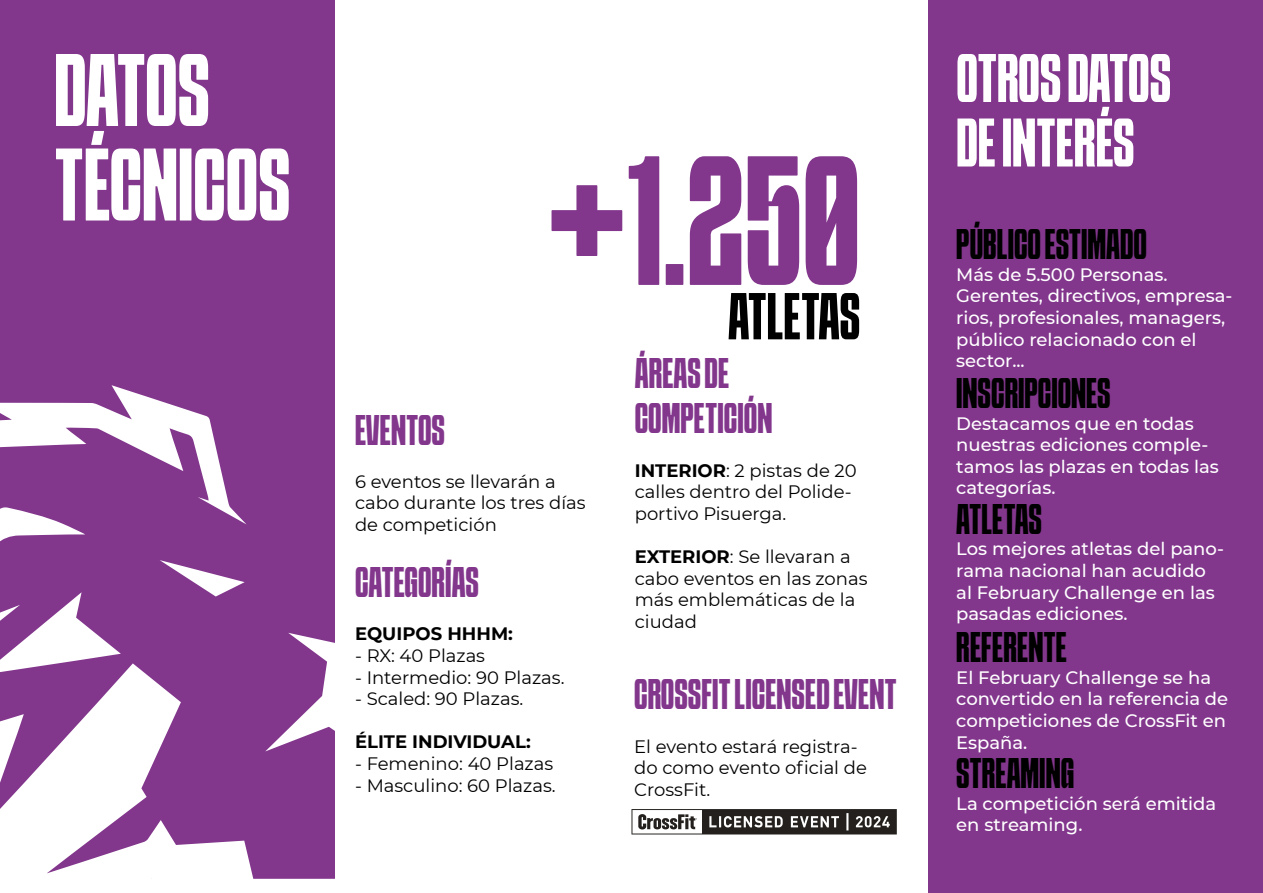
<style>
.page{position:relative;width:1263px;height:893px;background:#fff}
.page>*{position:absolute;margin:0;border:0;box-sizing:border-box;transform-origin:0 0}
.t1{font:condensed 160.8px "SCHABO";color:#82368c}
.t2{font:condensed 90px/94.5px "SCHABO";color:#fff}
.t3{font:condensed 60px/64.5px "SCHABO";color:#fff}
.t4{font:condensed 57.9px "SCHABO";color:#000}
.t5{font:condensed 37.5px/45px "SCHABO";color:#82368c}
.t6{font:condensed 37.5px "SCHABO";color:#000}
.t7{font:500 18px/21.6px "Montserrat";color:#fff}
.t8{font:18px/21.6px "Montserrat";color:#000}
.t9{font:700 18px "Montserrat";color:#000}
.s1{font-weight:700}
</style>
<div class="page">
<div style="left:0;top:0;width:335px;height:893px;background:#82368c"></div>
<div style="left:928px;top:0;width:335px;height:893px;background:#82368c"></div>
<svg style="left:0;top:385px;width:335px;height:508px"></svg>
<svg style="left:631px;top:809px;width:266px;height:25px"></svg>
<h2 class="t2" style="left:54px;top:43px;width:238px">DATOS<br>TÉCNICOS</h2>
<h3 class="t3" style="left:956px;top:46px;width:216px">OTROS DATOS<br>DE INTERÉS</h3>
<h1 class="t1" style="left:548px;top:124px;width:313px">+1.250</h1>
<h3 class="t4" style="left:728px;top:281px;width:134px">ATLETAS</h3>
<h3 class="t6" style="left:956px;top:222px;width:192px">PÚBLICO ESTIMADO</h3>
<p class="t7" style="left:956px;top:263px;width:278px">Más de 5.500 Personas.<br>Gerentes, directivos, empresa&shy;rios, profesionales, managers, público relacionado con el sector...</p>
<h3 class="t6" style="left:956px;top:370px;width:156px">INSCRIPCIONES</h3>
<p class="t7" style="left:956px;top:412px;width:264px">Destacamos que en todas nuestras ediciones comple&shy;tamos las plazas en todas las categorías.</p>
<h3 class="t6" style="left:956px;top:496px;width:87px">ATLETAS</h3>
<p class="t7" style="left:956px;top:537px;width:269px">Los mejores atletas del pano&shy;rama nacional han acudido al February Challenge en las pasadas ediciones.</p>
<h3 class="t6" style="left:956px;top:625px;width:112px">REFERENTE</h3>
<p class="t7" style="left:956px;top:666px;width:273px">El February Challenge se ha convertido en la referencia de competiciones de CrossFit en<br>España.</p>
<h3 class="t6" style="left:956px;top:751px;width:119px">STREAMING</h3>
<p class="t7" style="left:956px;top:792px;width:261px">La competición será emitida en streaming.</p>
<h3 class="t5" style="left:635px;top:351px;width:139px">ÁREAS DE<br>COMPETICIÓN</h3>
<p class="t8" style="left:635px;top:459px;width:223px"><span class="s1">INTERIOR</span>: 2 pistas de 20 calles dentro del Polide&shy;portivo Pisuerga.</p>
<p class="t8" style="left:635px;top:545px;width:234px"><span class="s1">EXTERIOR</span>: Se llevaran a cabo eventos en las zonas más emblemáticas de la ciudad</p>
<h3 class="t5" style="left:355px;top:407px;width:91px">EVENTOS</h3>
<p class="t8" style="left:355px;top:470px;width:232px">6 eventos se llevarán a cabo durante los tres días de competición</p>
<h3 class="t5" style="left:355px;top:560px;width:125px">CATEGORÍAS</h3>
<p class="t9" style="left:355px;top:621px;width:159px">EQUIPOS HHHM:</p>
<p class="t8" style="left:355px;top:644px;width:132px">- RX: 40 Plazas</p>
<p class="t8" style="left:355px;top:666px;width:211px">- Intermedio: 90 Plazas.</p>
<p class="t8" style="left:355px;top:687px;width:170px">- Scaled: 90 Plazas.</p>
<p class="t9" style="left:355px;top:729px;width:177px">ÉLITE INDIVIDUAL:</p>
<p class="t8" style="left:355px;top:752px;width:200px">- Femenino: 40 Plazas</p>
<p class="t8" style="left:355px;top:774px;width:202px">- Masculino: 60 Plazas.</p>
<h3 class="t5" style="left:634px;top:672px;width:264px">CROSSFIT LICENSED EVENT</h3>
<p class="t8" style="left:634px;top:735px;width:234px">El evento estará registra&shy;do como evento oficial de<br>CrossFit.</p>
</div>
